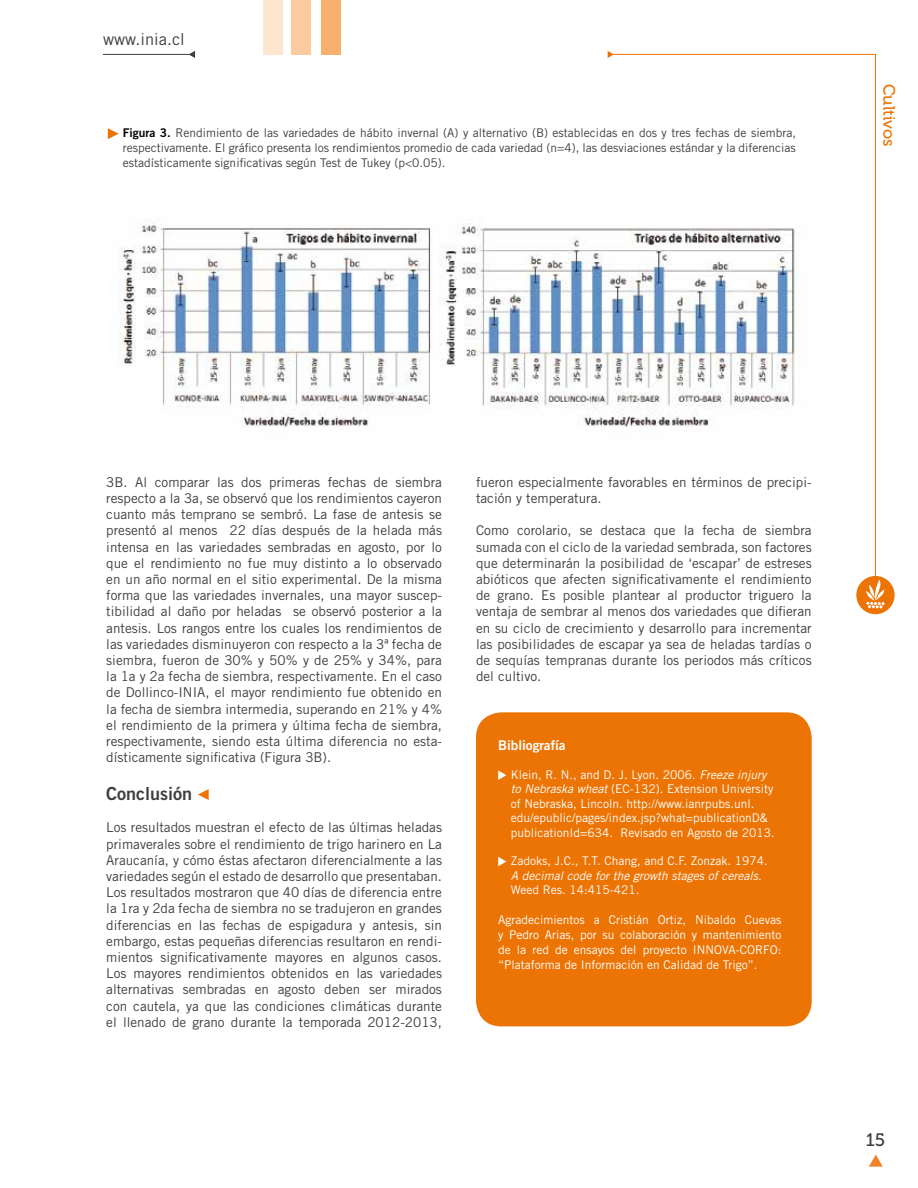
<style>
.page{position:relative;width:918px;height:1188px;background:#fff}
.page>*{position:absolute;margin:0;border:0;box-sizing:border-box;transform-origin:0 0}
.t1{font:18px "Trade Gothic LT Std Bd 2";color:#3e3d40}
.t2{font:18px "Museo 500";color:#3e3d40}
.t3{font:16.5px "Trade Gothic LT Std";color:#3e3d40}
.t4{font:16.5px "Museo 500";color:#ec7405}
.t5{font:13.5px/16.2px "Trade Gothic LT Std";color:#3e3d40;text-align:justify}
.t6{font:13.5px "Trade Gothic LT Std Bd 2";color:#fff}
.t7{font:12px/14.4px "Trade Gothic LT Std";color:#fff}
.t8{font:12px/15px "Trade Gothic LT Std";color:#3e3d40;text-align:justify}
.s1{font-family:"Trade Gothic LT Std Bd 2";color:#000}
.s2{font-style:italic}
</style>
<div class="page">
<svg style="left:189px;top:51px;width:6px;height:7px"></svg>
<hr style="left:103px;top:54px;width:92px;height:1px;background:#3e3d40">
<div style="left:263px;top:0;width:20px;height:54px;background:#fde6d0"></div>
<div style="left:291px;top:0;width:20px;height:54px;background:#facb9f"></div>
<div style="left:321px;top:0;width:20px;height:54px;background:#f6af6e"></div>
<svg style="left:869px;top:1155px;width:14px;height:12px"></svg>
<svg style="left:614px;top:54px;width:262px;height:524px"></svg>
<svg style="left:608px;top:51px;width:6px;height:7px"></svg>
<div style="left:856px;top:576px;width:39px;height:38px;background:#ec7405;border-radius:50%"></div>
<svg style="left:866px;top:580px;width:19px;height:28px"></svg>
<div style="left:476px;top:712px;width:336px;height:314px;background:#ec7405;border-radius:26px"></div>
<svg style="left:108px;top:128px;width:11px;height:11px"></svg>
<svg style="left:198px;top:789px;width:11px;height:11px"></svg>
<svg style="left:498px;top:770px;width:8px;height:10px"></svg>
<svg style="left:498px;top:857px;width:8px;height:9px"></svg>
<img style="left:119px;top:211px;width:697px;height:230px">
<p class="t3" style="left:103px;top:29px;width:83px">www.inia.cl</p>
<p class="t8" style="left:123px;top:125px;width:675px"><span class="s1">Figura 3.</span> Rendimiento de las variedades de hábito invernal (A) y alternativo (B) establecidas en dos y tres fechas de siembra, respectivamente. El gráfico presenta los rendimientos promedio de cada variedad (n=4), las desviaciones estándar y la diferencias estadísticamente significativas según Test de Tukey (p&lt;0.05).</p>
<p class="t4" style="left:898px;top:84px;width:64px;rotate:90deg">Cultivos</p>
<p class="t5" style="left:106px;top:474px;width:337px">3B. Al comparar las dos primeras fechas de siembra respecto a la 3a, se observó que los rendimientos cayeron cuanto más temprano se sembró. La fase de antesis se presentó al menos 22 días después de la helada más intensa en las variedades sembradas en agosto, por lo que el rendimiento no fue muy distinto a lo observado en un año normal en el sitio experimental. De la misma forma que las variedades invernales, una mayor suscep&shy;tibilidad al daño por heladas se observó posterior a la antesis. Los rangos entre los cuales los rendimientos de las variedades disminuyeron con respecto a la 3ª fecha de siembra, fueron de 30% y 50% y de 25% y 34%, para la 1a y 2a fecha de siembra, respectivamente. En el caso de Dollinco-INIA, el mayor rendimiento fue obtenido en la fecha de siembra intermedia, superando en 21% y 4% el rendimiento de la primera y última fecha de siembra, respectivamente, siendo esta última diferencia no esta&shy;dísticamente significativa (Figura 3B).</p>
<h1 class="t1" style="left:106px;top:782px;width:88px">Conclusión</h1>
<p class="t5" style="left:106px;top:819px;width:337px">Los resultados muestran el efecto de las últimas heladas primaverales sobre el rendimiento de trigo harinero en La Araucanía, y cómo éstas afectaron diferencialmente a las variedades según el estado de desarrollo que presentaban.<br>Los resultados mostraron que 40 días de diferencia entre la 1ra y 2da fecha de siembra no se tradujeron en grandes diferencias en las fechas de espigadura y antesis, sin embargo, estas pequeñas diferencias resultaron en rendi&shy;mientos significativamente mayores en algunos casos.<br>Los mayores rendimientos obtenidos en las variedades alternativas sembradas en agosto deben ser mirados con cautela, ya que las condiciones climáticas durante el llenado de grano durante la temporada 2012-2013,</p>
<p class="t5" style="left:476px;top:474px;width:337px">fueron especialmente favorables en términos de precipi&shy;tación y temperatura.</p>
<p class="t5" style="left:476px;top:522px;width:337px">Como corolario, se destaca que la fecha de siembra sumada con el ciclo de la variedad sembrada, son factores que determinarán la posibilidad de ‘escapar’ de estreses abióticos que afecten significativamente el rendimiento de grano. Es posible plantear al productor triguero la ventaja de sembrar al menos dos variedades que difieran en su ciclo de crecimiento y desarrollo para incrementar las posibilidades de escapar ya sea de heladas tardías o de sequías tempranas durante los periodos más críticos del cultivo.</p>
<p class="t6" style="left:498px;top:736px;width:69px">Bibliografía</p>
<p class="t7" style="left:511px;top:767px;width:265px">Klein, R. N., and D. J. Lyon. 2006. <span class="s2">Freeze injury to Nebraska wheat</span> (EC-132). Extension University of Nebraska, Lincoln. http://www.ianrpubs.unl. edu/epublic/pages/index.jsp?what=publicationD&amp; publicationId=634. Revisado en Agosto de 2013.</p>
<p class="t7" style="left:511px;top:854px;width:258px">Zadoks, J.C., T.T. Chang, and C.F. Zonzak. 1974.<br><span class="s2">A decimal code for the growth stages of cereals</span>.<br>Weed Res. 14:415-421.</p>
<p class="t7" style="left:498px;top:912px;width:285px;line-height:15px;text-align:justify">Agradecimientos a Cristián Ortiz, Nibaldo Cuevas y Pedro Arias, por su colaboración y mantenimiento de la red de ensayos del proyecto INNOVA-CORFO: “Plataforma de Información en Calidad de Trigo”.</p>
<h1 class="t2" style="left:866px;top:1130px;width:21px">15</h1>
</div>
